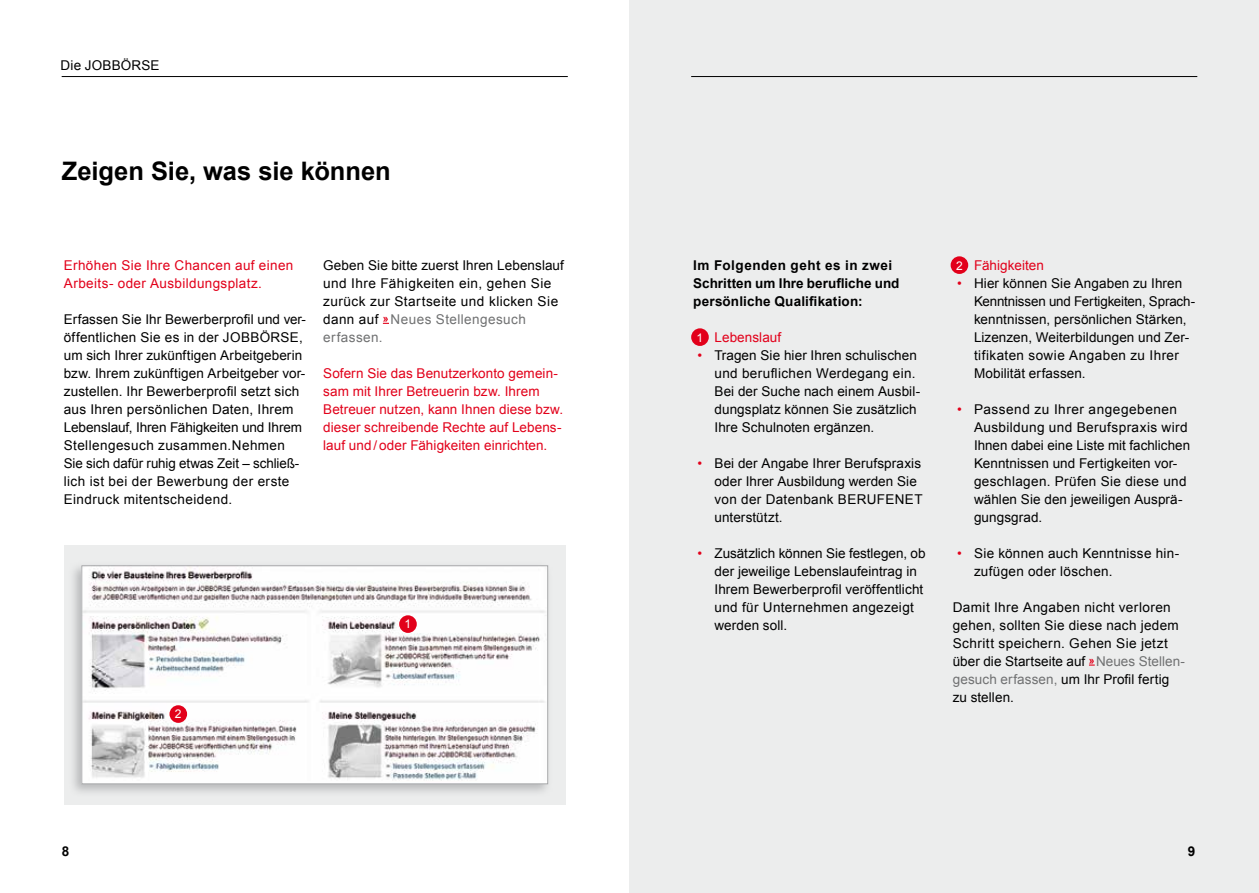
<style>
.page{position:relative;width:1259px;height:893px;background:#fff}
.page>*{position:absolute;margin:0;border:0;box-sizing:border-box;transform-origin:0 0}
.t1{font:700 25.5px "Arial";color:#000}
.t2{font:13.5px/18px "Arial";letter-spacing:.01em;color:#000}
.t3{font:13.5px/18px "Arial";letter-spacing:.005em;color:#e2001a}
.t4{font:13.5px/18px "Arial";letter-spacing:.03em;color:#000}
.t5{font:700 13.5px/18px "Arial";letter-spacing:.01em;color:#000}
.t6{font:13.5px/18px "Arial";letter-spacing:.025em;color:#e2001a}
.t7{font:12px "Arial";color:#fff}
.s1{font-weight:700;font-size:10.5px;color:#e2001a}
.s2{color:#707172}
.s3{color:#e2001a}
</style>
<div class="page">
<hr style="left:62px;top:76px;width:506px;height:1px;background:#000">
<div style="left:629px;top:0;width:630px;height:893px;background:#eceded"></div>
<hr style="left:691px;top:76px;width:506px;height:1px;background:#000">
<div style="left:64px;top:545px;width:502px;height:260px;background:#eceded"></div>
<div style="left:69px;top:561px;width:483px;height:236px;background:#a7a8aa;opacity:.75"></div>
<img style="left:84px;top:567px;width:462px;height:215px">
<div style="left:82px;top:565px;width:466px;height:219px;border:1px solid #a7a8aa"></div>
<div style="left:399px;top:615px;width:18px;height:18px;background:#e2001a;border-radius:50%"></div>
<div style="left:169px;top:705px;width:18px;height:18px;background:#e2001a;border-radius:50%"></div>
<div style="left:691px;top:328px;width:18px;height:18px;background:#e2001a;border-radius:50%"></div>
<div style="left:950px;top:256px;width:18px;height:18px;background:#e2001a;border-radius:50%"></div>
<p class="t2" style="left:61px;top:56px;width:100px">Die JOBBÖRSE</p>
<h1 class="t1" style="left:62px;top:154px;width:330px">Zeigen Sie, was sie können</h1>
<p class="t6" style="left:64px;top:256px;width:231px">Erhöhen Sie Ihre Chancen auf einen<br>Arbeits- oder Ausbildungsplatz.</p>
<p class="t2" style="left:64px;top:310px;width:244px">Erfassen Sie Ihr Bewerberprofil und ver&shy;öffentlichen Sie es in der JOBBÖRSE, um sich Ihrer zukünftigen Arbeitgeberin bzw. Ihrem zukünftigen Arbeitgeber vor&shy;zustellen. Ihr Bewerberprofil setzt sich aus Ihren persönlichen Daten, Ihrem Lebenslauf, Ihren Fähigkeiten und Ihrem Stellengesuch zusammen.Nehmen Sie sich dafür ruhig etwas Zeit – schließ&shy;lich ist bei der Bewerbung der erste Eindruck mitentscheidend.</p>
<p class="t4" style="left:323px;top:256px;width:242px">Geben Sie bitte zuerst Ihren Lebenslauf und Ihre Fähigkeiten ein, gehen Sie zurück zur Startseite und klicken Sie dann auf <span class="s1">»</span><span class="s2">Neues Stellengesuch erfassen.</span></p>
<p class="t3" style="left:323px;top:364px;width:241px">Sofern Sie das Benutzerkonto gemein&shy;sam mit Ihrer Betreuerin bzw. Ihrem Betreuer nutzen, kann Ihnen diese bzw. dieser schreibende Rechte auf Lebens&shy;lauf und / oder Fähigkeiten einrichten.</p>
<p class="t7" style="left:175px;top:706px;width:8px">2</p>
<p class="t7" style="left:405px;top:616px;width:8px">1</p>
<p class="t5" style="left:62px;top:842px;width:9px">8</p>
<p class="t5" style="left:693px;top:257px;width:208px">Im Folgenden geht es in zwei<br>Schritten um Ihre berufliche und persönliche Qualifikation:</p>
<p class="t3" style="left:714px;top:328px;width:68px">Lebenslauf</p>
<p class="t2" style="left:714px;top:346px;width:207px;text-indent:-17px"><span class="s3">•</span> Tragen Sie hier Ihren schulischen und beruflichen Werdegang ein.<br>Bei der Suche nach einem Ausbil&shy;dungsplatz können Sie zusätzlich<br>Ihre Schulnoten ergänzen.</p>
<p class="t2" style="left:714px;top:454px;width:210px;text-indent:-17px"><span class="s3">•</span> Bei der Angabe Ihrer Berufspraxis oder Ihrer Ausbildung werden Sie von der Datenbank BERUFENET unterstützt.</p>
<p class="t2" style="left:714px;top:544px;width:213px;text-indent:-17px"><span class="s3">•</span> Zusätzlich können Sie festlegen, ob der jeweilige Lebenslaufeintrag in<br>Ihrem Bewerberprofil veröffentlicht und für Unternehmen angezeigt werden soll.</p>
<p class="t7" style="left:696px;top:329px;width:8px">1</p>
<p class="t3" style="left:974px;top:256px;width:71px">Fähigkeiten</p>
<p class="t2" style="left:974px;top:274px;width:223px;text-indent:-17px"><span class="s3">•</span> Hier können Sie Angaben zu Ihren Kenntnissen und Fertigkeiten, Sprach&shy;kenntnissen, persönlichen Stärken, Lizenzen, Weiterbildungen und Zer&shy;tifikaten sowie Angaben zu Ihrer Mobilität erfassen.</p>
<p class="t2" style="left:974px;top:400px;width:218px;text-indent:-17px"><span class="s3">•</span> Passend zu Ihrer angegebenen<br>Ausbildung und Berufspraxis wird<br>Ihnen dabei eine Liste mit fachlichen<br>Kenntnissen und Fertigkeiten vor&shy;geschlagen. Prüfen Sie diese und wählen Sie den jeweiligen Ausprä&shy;gungsgrad.</p>
<p class="t2" style="left:974px;top:544px;width:207px;text-indent:-17px"><span class="s3">•</span> Sie können auch Kenntnisse hin&shy;zufügen oder löschen.</p>
<p class="t2" style="left:952px;top:598px;width:233px">Damit Ihre Angaben nicht verloren gehen, sollten Sie diese nach jedem<br>Schritt speichern. Gehen Sie jetzt über die Startseite auf <sup>»</sup><span class="s2">Neues Stellen&shy;gesuch erfassen,</span> um Ihr Profil fertig zu stellen.</p>
<p class="t7" style="left:956px;top:257px;width:8px">2</p>
<p class="t5" style="left:1187px;top:842px;width:9px">9</p>
<p class="t5" style="left:1189px;top:842px;width:9px">9</p>
</div>
